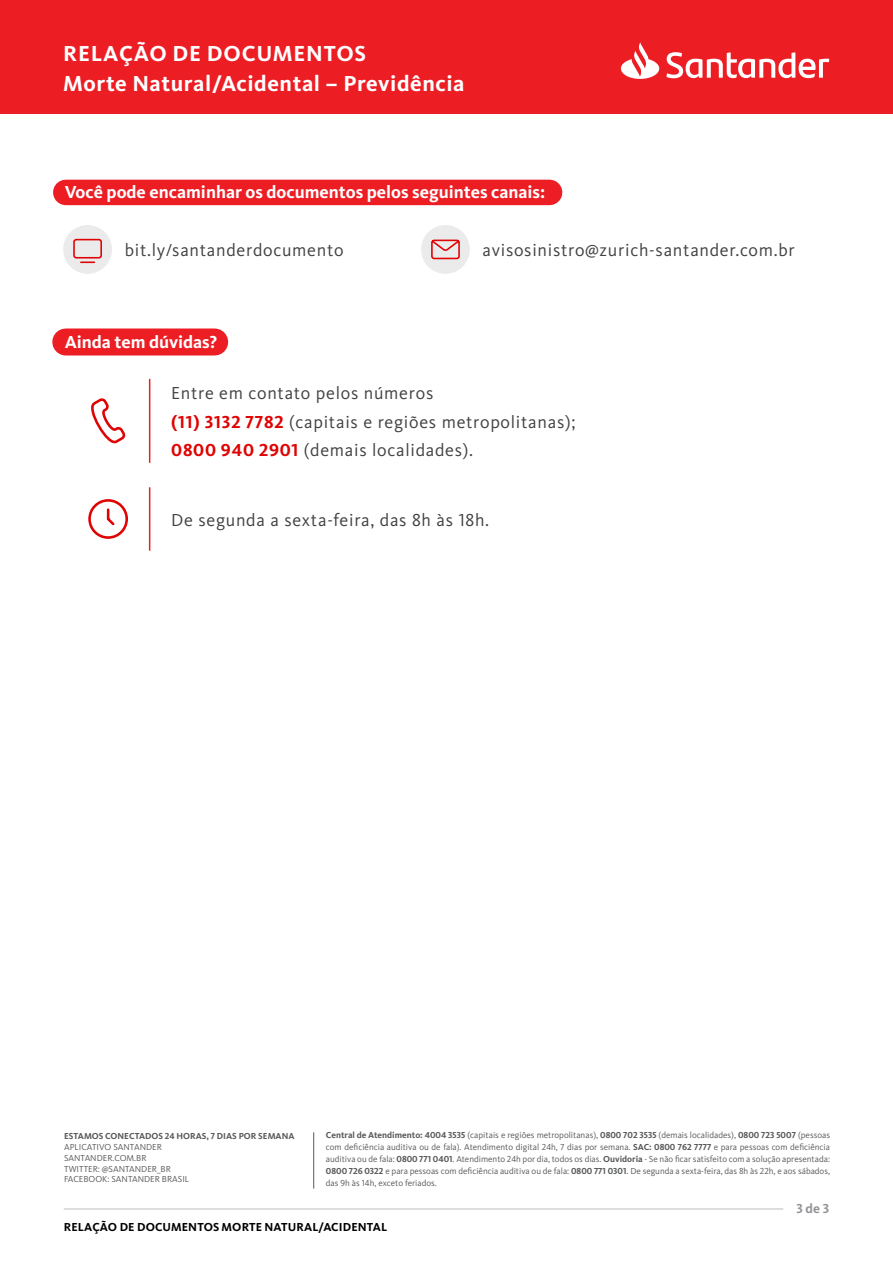
<style>
.page{position:relative;width:893px;height:1263px;background:#fff}
.page>*{position:absolute;margin:0;border:0;box-sizing:border-box;transform-origin:0 0}
.t1{font:700 22.5px/30px "Kievit OT";letter-spacing:.025em;color:#fff}
.t2{font:18px "Kievit OT";letter-spacing:.04em;color:#414042}
.t3{font:700 18px "Kievit OT";color:#fff}
.t4{font:700 13.5px "Kievit OT";color:#939598}
.t5{font:700 12px "Kievit OT";letter-spacing:.01em;color:#000}
.t6{font:9px/12px "Kievit OT";color:#58595b;text-align:justify}
.t7{font:700 9px "Kievit OT";color:#58595b}
.s1{font-weight:700;color:#e00303}
.s2{font-weight:700}
</style>
<div class="page">
<hr style="left:64px;top:1208px;width:719px;height:2px;background:#d1d3d4">
<div style="left:0;top:0;width:893px;height:114px;background:#ed1d24"></div>
<svg style="left:621px;top:42px;width:208px;height:37px"></svg>
<hr style="left:149px;top:487px;width:1px;height:64px;background:#ed1d24">
<div style="left:66px;top:328px;width:149px;height:27px;background:#ed1d24"></div>
<hr style="left:149px;top:379px;width:1px;height:84px;background:#ed1d24">
<svg style="left:91px;top:398px;width:35px;height:46px"></svg>
<svg style="left:88px;top:499px;width:40px;height:40px"></svg>
<div style="left:66px;top:180px;width:484px;height:25px;background:#ed1d24"></div>
<div style="left:421px;top:225px;width:49px;height:49px;background:#ebebec;border-radius:50%"></div>
<svg style="left:431px;top:239px;width:29px;height:21px"></svg>
<div style="left:63px;top:225px;width:49px;height:49px;background:#ebebec;border-radius:50%"></div>
<svg style="left:81px;top:261px;width:13px;height:2px"></svg>
<div style="left:73px;top:239px;width:29px;height:20px;border:2px solid #e00303;border-radius:2px"></div>
<hr style="left:313px;top:1132px;width:1px;height:56px;background:#58595b">
<h1 class="t1" style="left:63px;top:38px;width:403px">RELAÇÃO DE DOCUMENTOS<br>Morte Natural/Acidental – Previdência</h1>
<p class="t3" style="left:65px;top:181px;width:482px">Você pode encaminhar os documentos pelos seguintes canais:</p>
<p class="t2" style="left:125px;top:239px;width:220px">bit.ly/santanderdocumento</p>
<p class="t2" style="left:483px;top:239px;width:314px">avisosinistro@zurich-santander.com.br</p>
<p class="t3" style="left:65px;top:331px;width:154px">Ainda tem dúvidas?</p>
<p class="t2" style="left:171px;top:382px;width:264px">Entre em contato pelos números</p>
<p class="t2" style="left:171px;top:411px;width:406px"><span class="s1">(11) 3132 7782</span> (capitais e regiões metropolitanas);</p>
<p class="t2" style="left:171px;top:439px;width:303px"><span class="s1">0800 940 2901</span> (demais localidades).</p>
<p class="t2" style="left:171px;top:509px;width:319px">De segunda a sexta-feira, das 8h às 18h.</p>
<p class="t7" style="left:64px;top:1131px;width:232px">ESTAMOS CONECTADOS 24 HORAS, 7 DIAS POR SEMANA</p>
<p class="t6" style="left:64px;top:1141px;width:99px">APLICATIVO SANTANDER</p>
<p class="t6" style="left:64px;top:1152px;width:84px">SANTANDER.COM.BR</p>
<p class="t6" style="left:64px;top:1162px;width:108px">TWITTER: @SANTANDER_BR</p>
<p class="t6" style="left:64px;top:1173px;width:127px">FACEBOOK: SANTANDER BRASIL</p>
<p class="t6" style="left:326px;top:1129px;width:506px"><span class="s2">Central de Atendimento: 4004 3535</span> (capitais e regiões metropolitanas), <span class="s2">0800 702 3535</span> (demais localidades), <span class="s2">0800 723 5007</span> (pessoas com deficiência auditiva ou de fala). Atendimento digital 24h, 7 dias por semana. <span class="s2">SAC: 0800 762 7777</span> e para pessoas com deficiência auditiva ou de fala: <span class="s2">0800 771 0401</span>. Atendimento 24h por dia, todos os dias. <span class="s2">Ouvidoria</span> - Se não ficar satisfeito com a solução apresentada:<br><span class="s2">0800 726 0322</span> e para pessoas com deficiência auditiva ou de fala: <span class="s2">0800 771 0301</span>. De segunda a sexta-feira, das 8h às 22h, e aos sábados, das 9h às 14h, exceto feriados.</p>
<h3 class="t4" style="left:796px;top:1200px;width:34px">3 de 3</h3>
<h3 class="t5" style="left:64px;top:1220px;width:325px">RELAÇÃO DE DOCUMENTOS MORTE NATURAL/ACIDENTAL</h3>
</div>
